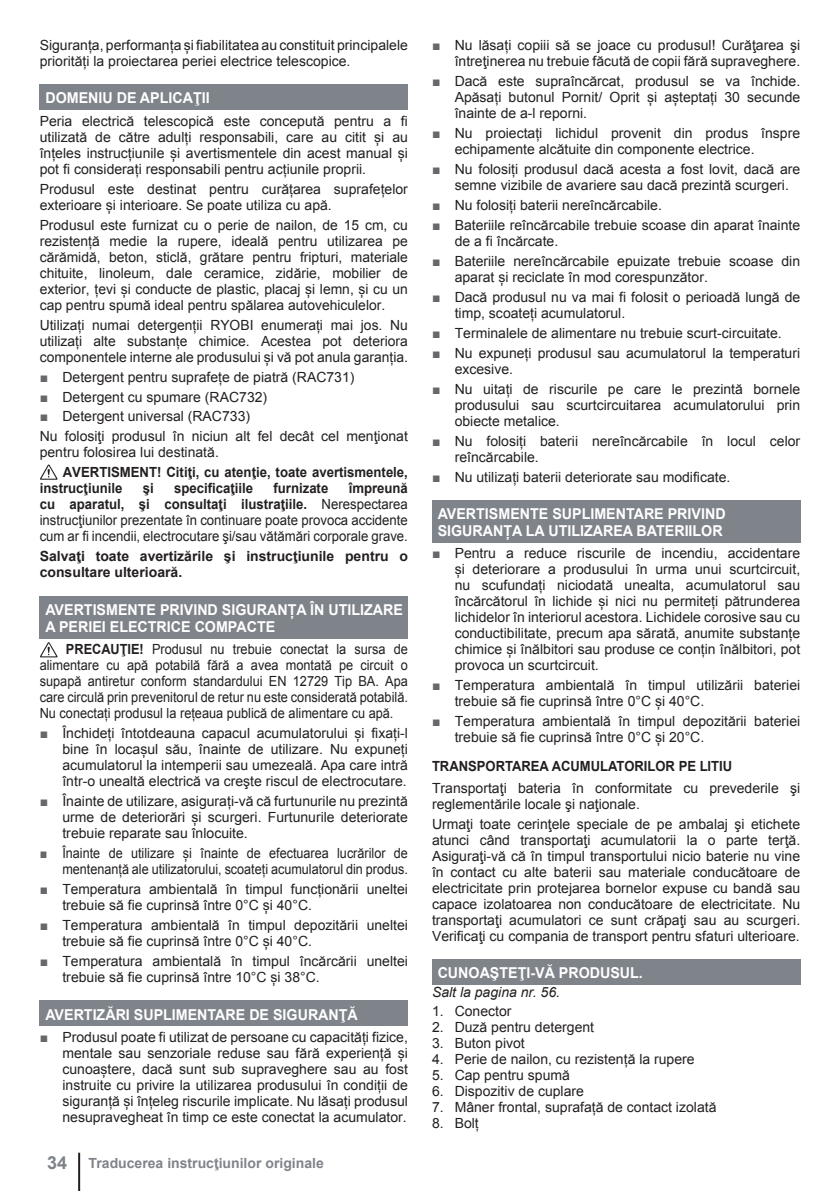
<style>
.page{position:relative;width:840px;height:1191px;background:#fff}
.page>*{position:absolute;margin:0;border:0;box-sizing:border-box;transform-origin:0 0}
.t1{font:700 15px/17px "Arial";color:#fff;scale:.95 1}
.t2{font:14px/16px "Arial";color:#231f20}
.t3{font:14px/16px "Arial";color:#231f20;text-align:justify;scale:.91 1}
.t4{font:14px/16px "Arial";color:#231f20;text-align:justify;scale:.94 1}
.t5{font:14px/16px "Arial";color:#231f20;text-align:right;scale:.9 1}
.t6{font:700 14px/16px "Arial";color:#231f20;scale:.94 1}
.t7{font:700 14px/16px "Arial";color:#231f20}
.t8{font:700 14px "Arial";color:#7f838a}
.t9{font:700 14px "Arial";color:#231f20;scale:.93 1}
.t10{font:italic 14px "Arial";color:#231f20}
.s1{color:#66686c}
.s2{font-weight:700}
.s3{font-size:18px}
</style>
<div class="page">
<div style="left:40px;top:84px;width:368px;height:26px;background:#7f838a"></div>
<div style="left:40px;top:596px;width:368px;height:42px;background:#7f838a"></div>
<div style="left:40px;top:1000px;width:368px;height:26px;background:#7f838a"></div>
<svg style="left:40px;top:464px;width:18px;height:16px"></svg>
<svg style="left:40px;top:642px;width:18px;height:15px"></svg>
<div style="left:432px;top:500px;width:367px;height:42px;background:#7f838a"></div>
<div style="left:432px;top:959px;width:367px;height:25px;background:#7f838a"></div>
<hr style="left:78px;top:1152px;width:2px;height:39px;background:#231f20">
<p class="t2" style="left:40px;top:37px;width:369px">Siguranța, performanța și fiabilitatea au constituit principalele priorități la proiectarea periei electrice telescopice.</p>
<p class="t1" style="left:45px;top:90px;width:174px">DOMENIU DE APLICAŢII</p>
<p class="t2" style="left:40px;top:113px;width:369px;text-align:justify">Peria electrică telescopică este concepută pentru a fi utilizată de către adulți responsabili, care au citit și au înțeles instrucțiunile și avertismentele din acest manual și pot fi considerați responsabili pentru acțiunile proprii.</p>
<p class="t2" style="left:40px;top:181px;width:369px">Produsul este destinat pentru curățarea suprafețelor exterioare și interioare. Se poate utiliza cu apă.</p>
<p class="t2" style="left:40px;top:217px;width:369px;text-align:justify">Produsul este furnizat cu o perie de nailon, de 15 cm, cu rezistență medie la rupere, ideală pentru utilizarea pe cărămidă, beton, sticlă, grătare pentru fripturi, materiale chituite, linoleum, dale ceramice, zidărie, mobilier de exterior, țevi și conducte de plastic, placaj și lemn, și cu un cap pentru spumă ideal pentru spălarea autovehiculelor.</p>
<p class="t2" style="left:40px;top:317px;width:369px;text-align:justify">Utilizați numai detergenții RYOBI enumerați mai jos. Nu utilizați alte substanțe chimice. Acestea pot deteriora componentele interne ale produsului și vă pot anula garanția.</p>
<p class="t2" style="left:40px;top:369px;width:316px"><span class="s1">■</span> Detergent pentru suprafețe de piatră (RAC731)</p>
<p class="t2" style="left:40px;top:389px;width:229px"><span class="s1">■</span> Detergent cu spumare (RAC732)</p>
<p class="t2" style="left:40px;top:406px;width:369px;line-height:20px"><span class="s1">■</span> Detergent universal (RAC733)<br>Nu folosiţi produsul în niciun alt fel decât cel menţionat</p>
<p class="t2" style="left:40px;top:444px;width:181px">pentru folosirea lui destinată.</p>
<p class="t6" style="left:40px;top:464px;width:393px;text-indent:23px">AVERTISMENT! Citiţi, cu atenţie, toate avertismentele, instrucţiunile</p>
<p class="t4" style="left:40px;top:480px;width:393px;text-indent:309px"><span class="s2">împreună cu aparatul, şi consultaţi ilustraţiile.</span> Nerespectarea instrucţiunilor prezentate în continuare poate provoca accidente cum ar fi incendii, electrocutare şi/sau vătămări corporale grave.</p>
<p class="t7" style="left:40px;top:548px;width:369px">Salvaţi toate avertizările şi instrucţiunile pentru o consultare ulterioară.</p>
<p class="t1" style="left:45px;top:601px;width:377px">AVERTISMENTE PRIVIND SIGURANȚA ÎN UTILIZARE<br>A PERIEI ELECTRICE COMPACTE</p>
<p class="t3" style="left:40px;top:641px;width:406px;text-indent:26px"><span class="s2">PRECAUŢIE!</span> Produsul nu trebuie conectat la sursa de alimentare cu apă potabilă fără a avea montată pe circuit o supapă antiretur conform standardului EN 12729 Tip BA. Apa care circulă prin prevenitorul de retur nu este considerată potabilă.<br>Nu conectați produsul la rețeaua publică de alimentare cu apă.</p>
<p class="t2" style="left:62px;top:725px;width:347px;text-align:justify;text-indent:-23px"><span class="s1">■</span> Închideți întotdeauna capacul acumulatorului și fixați-l bine în locașul său, înainte de utilizare. Nu expuneți acumulatorul la intemperii sau umezeală. Apa care intră într-o unealtă electrică va creşte riscul de electrocutare.</p>
<p class="t2" style="left:62px;top:793px;width:347px;text-align:justify;text-indent:-23px"><span class="s1">■</span> Înainte de utilizare, asigurați-vă că furtunurile nu prezintă urme de deteriorări și scurgeri. Furtunurile deteriorate trebuie reparate sau înlocuite.</p>
<p class="t5" style="left:40px;top:845px;width:410px"><span class="s1">■</span> Înainte de utilizare și înainte de efectuarea lucrărilor de mentenanță ale utilizatorului, scoateți acumulatorul din produs.</p>
<p class="t2" style="left:62px;top:881px;width:347px;text-indent:-23px"><span class="s1">■</span> Temperatura ambientală în timpul funcționării uneltei trebuie să fie cuprinsă între 0°C și 40°C.</p>
<p class="t2" style="left:62px;top:917px;width:347px;text-indent:-23px"><span class="s1">■</span> Temperatura ambientală în timpul depozitării uneltei trebuie să fie cuprinsă între 0°C și 40°C.</p>
<p class="t2" style="left:62px;top:953px;width:347px;text-indent:-23px"><span class="s1">■</span> Temperatura ambientală în timpul încărcării uneltei trebuie să fie cuprinsă între 10°C și 38°C.</p>
<p class="t1" style="left:45px;top:1005px;width:330px">AVERTIZĂRI SUPLIMENTARE DE SIGURANŢĂ</p>
<p class="t2" style="left:62px;top:1028px;width:347px;text-align:justify;text-indent:-23px"><span class="s1">■</span> Produsul poate fi utilizat de persoane cu capacități fizice, mentale sau senzoriale reduse sau fără experiență și cunoaștere, dacă sunt sub supraveghere sau au fost instruite cu privire la utilizarea produsului în condiții de siguranță și înțeleg riscurile implicate. Nu lăsați produsul nesupravegheat în timp ce este conectat la acumulator.</p>
<p class="t6" style="left:143px;top:480px;width:13px">şi</p>
<p class="t6" style="left:174px;top:480px;width:86px">specificaţiile</p>
<p class="t6" style="left:273px;top:480px;width:60px">furnizate</p>
<p class="t8" style="left:47px;top:1155px;width:278px"><span class="s3">34</span> Traducerea instrucţiunilor originale</p>
<p class="t2" style="left:432px;top:37px;width:369px;text-align:right"><span class="s1">■</span> Nu lăsați copiii să se joace cu produsul! Curăţarea şi întreţinerea nu trebuie făcută de copii fără supraveghere.</p>
<p class="t2" style="left:454px;top:73px;width:347px;text-align:justify;text-indent:-23px"><span class="s1">■</span> Dacă este supraîncărcat, produsul se va închide.<br>Apăsați butonul Pornit/ Oprit și așteptați 30 secunde înainte de a-l reporni.</p>
<p class="t2" style="left:454px;top:125px;width:347px;text-indent:-23px"><span class="s1">■</span> Nu proiectați lichidul provenit din produs înspre echipamente alcătuite din componente electrice.</p>
<p class="t2" style="left:454px;top:161px;width:347px;text-indent:-23px"><span class="s1">■</span> Nu folosiți produsul dacă acesta a fost lovit, dacă are semne vizibile de avariere sau dacă prezintă scurgeri.</p>
<p class="t2" style="left:432px;top:197px;width:231px"><span class="s1">■</span> Nu folosiți baterii nereîncărcabile.</p>
<p class="t2" style="left:454px;top:217px;width:347px;text-indent:-23px"><span class="s1">■</span> Bateriile reîncărcabile trebuie scoase din aparat înainte de a fi încărcate.</p>
<p class="t2" style="left:454px;top:253px;width:347px;text-indent:-23px"><span class="s1">■</span> Bateriile nereîncărcabile epuizate trebuie scoase din aparat și reciclate în mod corespunzător.</p>
<p class="t2" style="left:454px;top:289px;width:347px;text-indent:-23px"><span class="s1">■</span> Dacă produsul nu va mai fi folosit o perioadă lungă de timp, scoateți acumulatorul.</p>
<p class="t2" style="left:432px;top:325px;width:351px"><span class="s1">■</span> Terminalele de alimentare nu trebuie scurt-circuitate.</p>
<p class="t2" style="left:454px;top:345px;width:347px;text-indent:-23px"><span class="s1">■</span> Nu expuneți produsul sau acumulatorul la temperaturi excesive.</p>
<p class="t2" style="left:454px;top:381px;width:347px;text-align:justify;text-indent:-23px"><span class="s1">■</span> Nu uitați de riscurile pe care le prezintă bornele produsului sau scurtcircuitarea acumulatorului prin obiecte metalice.</p>
<p class="t2" style="left:454px;top:433px;width:347px;text-indent:-23px"><span class="s1">■</span> Nu folosiți baterii nereîncărcabile în locul celor reîncărcabile.</p>
<p class="t2" style="left:432px;top:469px;width:300px"><span class="s1">■</span> Nu utilizați baterii deteriorate sau modificate.</p>
<p class="t1" style="left:437px;top:505px;width:304px">AVERTISMENTE SUPLIMENTARE PRIVIND<br>SIGURANȚA LA UTILIZAREA BATERIILOR</p>
<p class="t2" style="left:454px;top:545px;width:347px;text-align:justify;text-indent:-23px"><span class="s1">■</span> Pentru a reduce riscurile de incendiu, accidentare și deteriorare a produsului în urma unui scurtcircuit, nu scufundați niciodată unealta, acumulatorul sau încărcătorul în lichide și nici nu permiteți pătrunderea lichidelor în interiorul acestora. Lichidele corosive sau cu conductibilitate, precum apa sărată, anumite substanțe chimice și înălbitori sau produse ce conțin înălbitori, pot provoca un scurtcircuit.</p>
<p class="t2" style="left:454px;top:677px;width:347px;text-indent:-23px"><span class="s1">■</span> Temperatura ambientală în timpul utilizării bateriei trebuie să fie cuprinsă între 0°C și 40°C.</p>
<p class="t2" style="left:454px;top:713px;width:347px;text-indent:-23px"><span class="s1">■</span> Temperatura ambientală în timpul depozitării bateriei trebuie să fie cuprinsă între 0°C și 20°C.</p>
<p class="t9" style="left:432px;top:758px;width:324px">TRANSPORTAREA ACUMULATORILOR PE LITIU</p>
<p class="t2" style="left:432px;top:779px;width:369px">Transportaţi bateria în conformitate cu prevederile şi reglementările locale şi naţionale.</p>
<p class="t2" style="left:432px;top:815px;width:369px;text-align:justify">Urmaţi toate cerinţele speciale de pe ambalaj şi etichete atunci când transportaţi acumulatorii la o parte terţă.<br>Asiguraţi-vă că în timpul transportului nicio baterie nu vine în contact cu alte baterii sau materiale conducătoare de electricitate prin protejarea bornelor expuse cu bandă sau capace izolatoarea non conducătoare de electricitate. Nu transportaţi acumulatori ce sunt crăpaţi sau au scurgeri.<br>Verificaţi cu compania de transport pentru sfaturi ulterioare.</p>
<p class="t1" style="left:437px;top:964px;width:217px">CUNOAŞTEŢI-VĂ PRODUSUL.</p>
<p class="t10" style="left:432px;top:984px;width:129px">Salt la pagina nr. 56.</p>
<p class="t2" style="left:432px;top:1003px;width:81px">1. Conector</p>
<p class="t2" style="left:432px;top:1019px;width:163px">2. Duză pentru detergent</p>
<p class="t2" style="left:432px;top:1035px;width:94px">3. Buton pivot</p>
<p class="t2" style="left:432px;top:1051px;width:264px">4. Perie de nailon, cu rezistență la rupere</p>
<p class="t2" style="left:432px;top:1067px;width:139px">5. Cap pentru spumă</p>
<p class="t2" style="left:432px;top:1083px;width:153px">6. Dispozitiv de cuplare</p>
<p class="t2" style="left:432px;top:1099px;width:286px">7. Mâner frontal, suprafață de contact izolată</p>
<p class="t2" style="left:432px;top:1115px;width:48px">8. Bolț</p>
</div>
